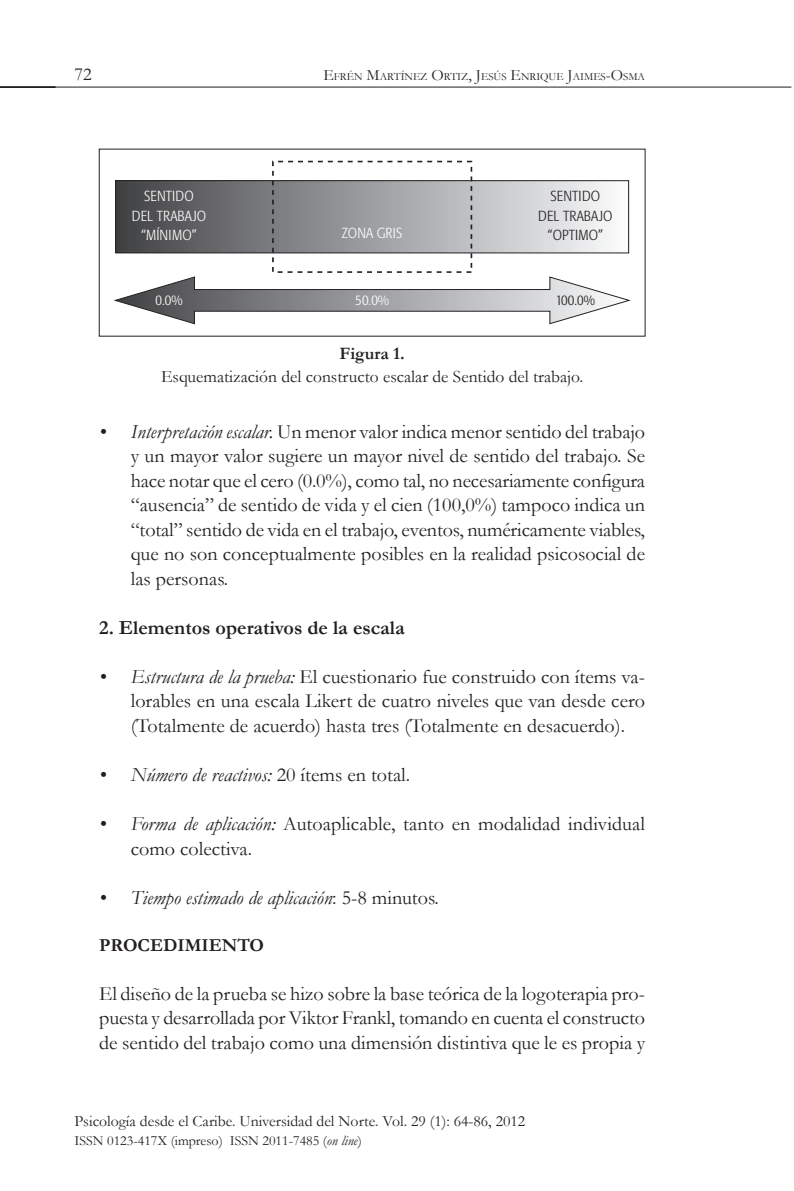
<style>
.page{position:relative;width:794px;height:1191px;background:#fff}
.page>*{position:absolute;margin:0;border:0;box-sizing:border-box;transform-origin:0 0}
.t1{font:20.12px/24.5px "Garamond";color:#231f20;text-align:justify}
.t2{font:italic 20.12px "Garamond";color:#231f20}
.t3{font:700 20.12px "Garamond";color:#231f20}
.t4{font:700 18.38px "Garamond";color:#231f20}
.t5{font:18.38px "Garamond";color:#231f20}
.t6{font:17.5px "Garamond";color:#231f20}
.t7{font:700 17.5px "Garamond";color:#231f20}
.t8{font:15.75px "Garamond";color:#231f20}
.t9{font:300 condensed 14.35px/19.2px "Formata";letter-spacing:.01em;color:#fff;text-align:center}
.t10{font:300 condensed 14.35px/19.2px "Formata";letter-spacing:.01em;color:#231f20;text-align:center}
.t11{font:14px "Garamond";color:#231f20}
.t12{font:11.03px "Garamond";color:#231f20}
.s1{font-size:15.75px}
.s2{font-style:italic}
.s3{font-style:normal}
</style>
<div class="page">
<hr style="left:0;top:87px;width:791px;height:1px;background:#231f20">
<div style="left:116px;top:181px;width:512px;height:72px;background:linear-gradient(to right,#414345,#f9fafc)"></div>
<div style="left:115px;top:180px;width:514px;height:73px;border:1px solid #231f20"></div>
<svg style="left:113px;top:276px;width:517px;height:48px"></svg>
<div style="left:272px;top:161px;width:200px;height:112px;border:2px dashed #231f20"></div>
<p class="t5" style="left:74px;top:62px;width:19px">72</p>
<p class="t12" style="left:323px;top:69px;width:323px"><span class="s1">E</span>FRÉN <span class="s1">M</span>ARTÍNEZ <span class="s1">O</span>RTIZ<span class="s1">, J</span>ESÚS <span class="s1">E</span>NRIQUE <span class="s1">J</span>AIMES<span class="s1">-O</span>SMA</p>
<p class="t9" style="left:132px;top:187px;width:76px">SENTIDO<br>DEL TRABAJO “MÍNIMO”</p>
<p class="t9" style="left:342px;top:223px;width:62px">ZONA GRIS</p>
<p class="t9" style="left:155px;top:290px;width:29px">0.0%</p>
<p class="t9" style="left:355px;top:290px;width:35px">50.0%</p>
<p class="t10" style="left:538px;top:187px;width:76px">SENTIDO<br>DEL TRABAJO “OPTIMO”</p>
<p class="t10" style="left:556px;top:290px;width:40px">100.0%</p>
<p class="t7" style="left:339px;top:342px;width:67px">Figura 1.</p>
<p class="t6" style="left:161px;top:365px;width:423px">Esquematización del constructo escalar de Sentido del trabajo.</p>
<p class="t1" style="left:131px;top:419px;width:516px;text-indent:-31px"><span class="s2">• Interpretación escalar.</span> Un menor valor indica menor sentido del trabajo y un mayor valor sugiere un mayor nivel de sentido del trabajo. Se hace notar que el cero (0.0%), como tal, no necesariamente configura “ausencia” de sentido de vida y el cien (100,0%) tampoco indica un “total” sentido de vida en el trabajo, eventos, numéricamente viables, que no son conceptualmente posibles en la realidad psicosocial de las personas.</p>
<p class="t3" style="left:99px;top:614px;width:307px">2. Elementos operativos de la escala</p>
<p class="t1" style="left:131px;top:664px;width:516px;text-indent:-31px"><span class="s2">• Estructura de la prueba:</span> El cuestionario fue construido con ítems va&shy;lorables en una escala Likert de cuatro niveles que van desde cero (Totalmente de acuerdo) hasta tres (Totalmente en desacuerdo).</p>
<p class="t2" style="left:99px;top:761px;width:312px">• Número de reactivos: <span class="s3">20 ítems en total.</span></p>
<p class="t1" style="left:131px;top:811px;width:516px;text-indent:-31px"><span class="s2">• Forma de aplicación:</span> Autoaplicable, tanto en modalidad individual como colectiva.</p>
<p class="t2" style="left:99px;top:883px;width:341px">• Tiempo estimado de aplicación<span class="s3">: 5-8 minutos.</span></p>
<p class="t4" style="left:99px;top:932px;width:90px">Procedimie</p>
<p class="t4" style="left:222px;top:932px;width:44px">nto</p>
<p class="t1" style="left:99px;top:980px;width:547px">El diseño de la prueba se hizo sobre la base teórica de la logoterapia pro&shy;puesta y desarrollada por Viktor Frankl, tomando en cuenta el constructo de sentido del trabajo como una dimensión distintiva que le es propia y</p>
<p class="t8" style="left:74px;top:1110px;width:452px">Psicología desde el Caribe. Universidad del Norte. Vol. 29 (1): 64-86, 2012</p>
<p class="t11" style="left:74px;top:1131px;width:289px">ISSN 0123-417X (impreso) ISSN 2011-7485 (<span class="s2">on line</span>)</p>
</div>
